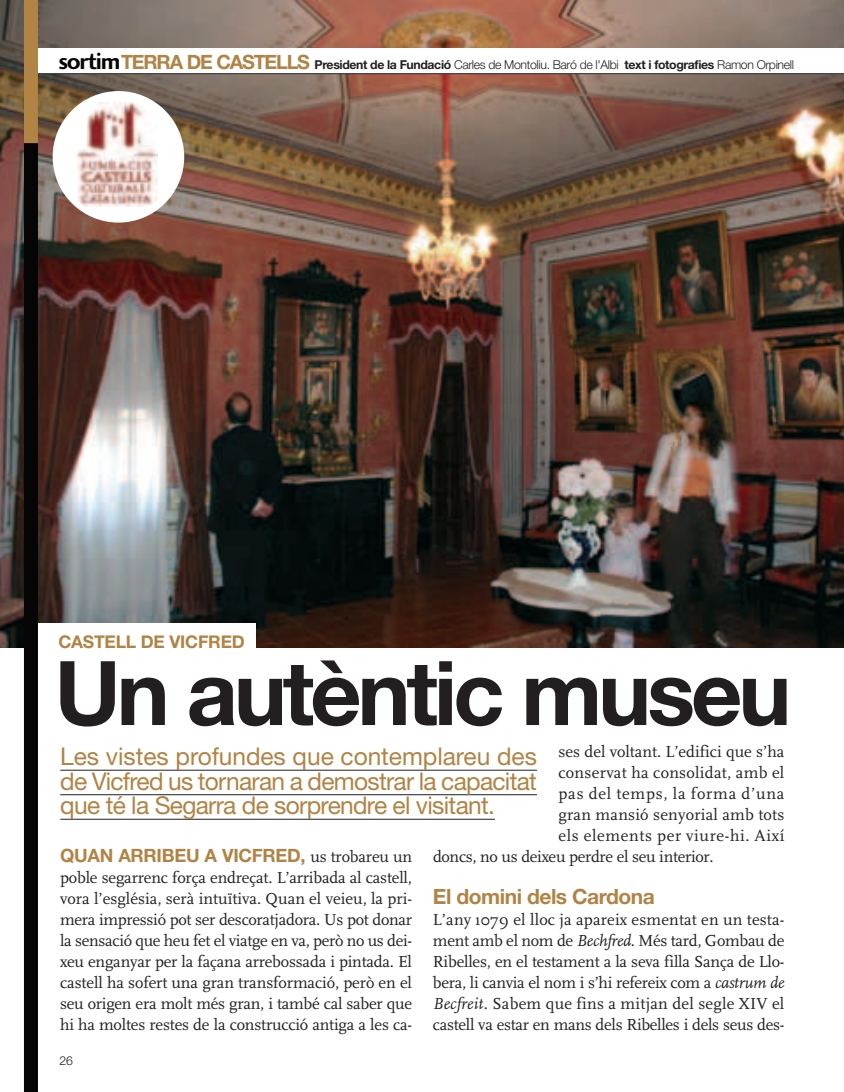
<style>
.page{position:relative;width:844px;height:1092px;background:#fff}
.page>*{position:absolute;margin:0;border:0;box-sizing:border-box;transform-origin:0 0}
.t1{font:700 89.25px "Helvetica Neue";letter-spacing:-.045em;color:#231f20}
.t2{font:24.5px/24.5px "Helvetica Neue";letter-spacing:-.03em;color:#b18344;text-align:justify}
.t3{font:700 21px "Helvetica Neue";letter-spacing:-.02em;color:#b18344}
.t4{font:700 18.38px "Helvetica Neue";letter-spacing:-.015em;color:#b18344}
.t5{font:700 17.5px "Helvetica Neue";letter-spacing:-.01em;color:#b18344}
.t6{font:16.62px/21px "FF Scala";color:#231f20;text-align:justify}
.t7{font:16.62px "FF Scala";letter-spacing:-.02em;color:#231f20}
.t8{font:16.62px "FF Scala";letter-spacing:.04em;color:#231f20}
.t9{font:16.62px "FF Scala";letter-spacing:.05em;color:#231f20}
.t10{font:300 12.25px "Helvetica Neue";letter-spacing:-.03em;color:#231f20}
.s1{font-family:"Charlotte Sans Bold Plain";font-weight:400;font-size:24.5px;color:#040504}
.s2{font-weight:700;font-size:19.6px;color:#b18344}
.s3{font-weight:700}
.s4{font-style:italic}
.s5{font-family:"FF Scala";font-weight:400;font-size:16.62px;color:#231f20}
</style>
<div class="page">
<img style="left:0;top:0;width:843px;height:647px">
<div style="left:33px;top:623px;width:222px;height:65px;background:#fff"></div>
<div style="left:53px;top:91px;width:131px;height:131px;background:#fff;border-radius:50%"></div>
<img style="left:77px;top:102px;width:81px;height:105px">
<hr style="left:60px;top:769px;width:477px;height:1px;background:#231f20">
<hr style="left:60px;top:794px;width:477px;height:1px;background:#231f20">
<hr style="left:60px;top:818px;width:435px;height:1px;background:#231f20">
<div style="left:33px;top:48px;width:810px;height:26px;background:#fff"></div>
<hr style="left:31px;top:73px;width:812px;height:1px;background:#231f20">
<div style="left:24px;top:66px;width:14px;height:1025px;background:#040504"></div>
<div style="left:24px;top:0;width:14px;height:143px;background:#b18344"></div>
<p class="t10" style="left:58px;top:60px;width:737px"><span class="s1">sortim</span><span class="s2">TERRA DE CASTELLS</span> <span class="s3">President de la Fundació</span> Carles de Montoliu. Baró de l'Albi <span class="s3">text i fotografies</span> Ramon Orpinell</p>
<p class="t5" style="left:58px;top:635px;width:188px">CASTELL DE VICFRED</p>
<h1 class="t1" style="left:54px;top:661px;width:738px">Un autèntic museu</h1>
<h2 class="t2" style="left:60px;top:746px;width:478px">Les vistes profundes que contemplareu des de Vicfred us tornaran a demostrar la capacitat que té la Segarra de sorprendre el visitant.</h2>
<p class="t6" style="left:558px;top:742px;width:227px">ses del voltant. L’edifici que s’ha</p>
<p class="t6" style="left:558px;top:763px;width:227px">conservat ha consolidat, amb el</p>
<p class="t9" style="left:558px;top:787px;width:227px">pas del temps, la forma d’una</p>
<p class="t6" style="left:558px;top:805px;width:227px">gran mansió senyorial amb tots</p>
<p class="t8" style="left:558px;top:829px;width:227px">els elements per viure-hi. Així</p>
<p class="t7" style="left:433px;top:850px;width:282px">doncs, no us deixeu perdre el seu interior.</p>
<p class="t3" style="left:433px;top:889px;width:223px">El domini dels Cardona</p>
<p class="t6" style="left:433px;top:910px;width:353px">L’any ı079 el lloc ja apareix esmentat en un testa&shy;ment amb el nom de <span class="s4">Bechfred</span>. Més tard, Gombau de Ribelles, en el testament a la seva filla Sança de Llo&shy;bera, li canvia el nom i s’hi refereix com a <span class="s4">castrum de Becfreit</span>. Sabem que fins a mitjan del segle XIV el castell va estar en mans dels Ribelles i dels seus des-</p>
<p class="t4" style="left:60px;top:849px;width:353px">QUAN ARRIBEU A VICFRED, <span class="s5">us trobareu un</span></p>
<p class="t6" style="left:60px;top:868px;width:353px">poble segarrenc força endreçat. L’arribada al castell, vora l’església, serà intuïtiva. Quan el veieu, la pri&shy;mera impressió pot ser descoratjadora. Us pot donar la sensació que heu fet el viatge en va, però no us dei&shy;xeu enganyar per la façana arrebossada i pintada. El castell ha sofert una gran transformació, però en el seu origen era molt més gran, i també cal saber que hi ha moltes restes de la construcció antiga a les ca-</p>
<p class="t10" style="left:60px;top:1056px;width:15px">26</p>
</div>
